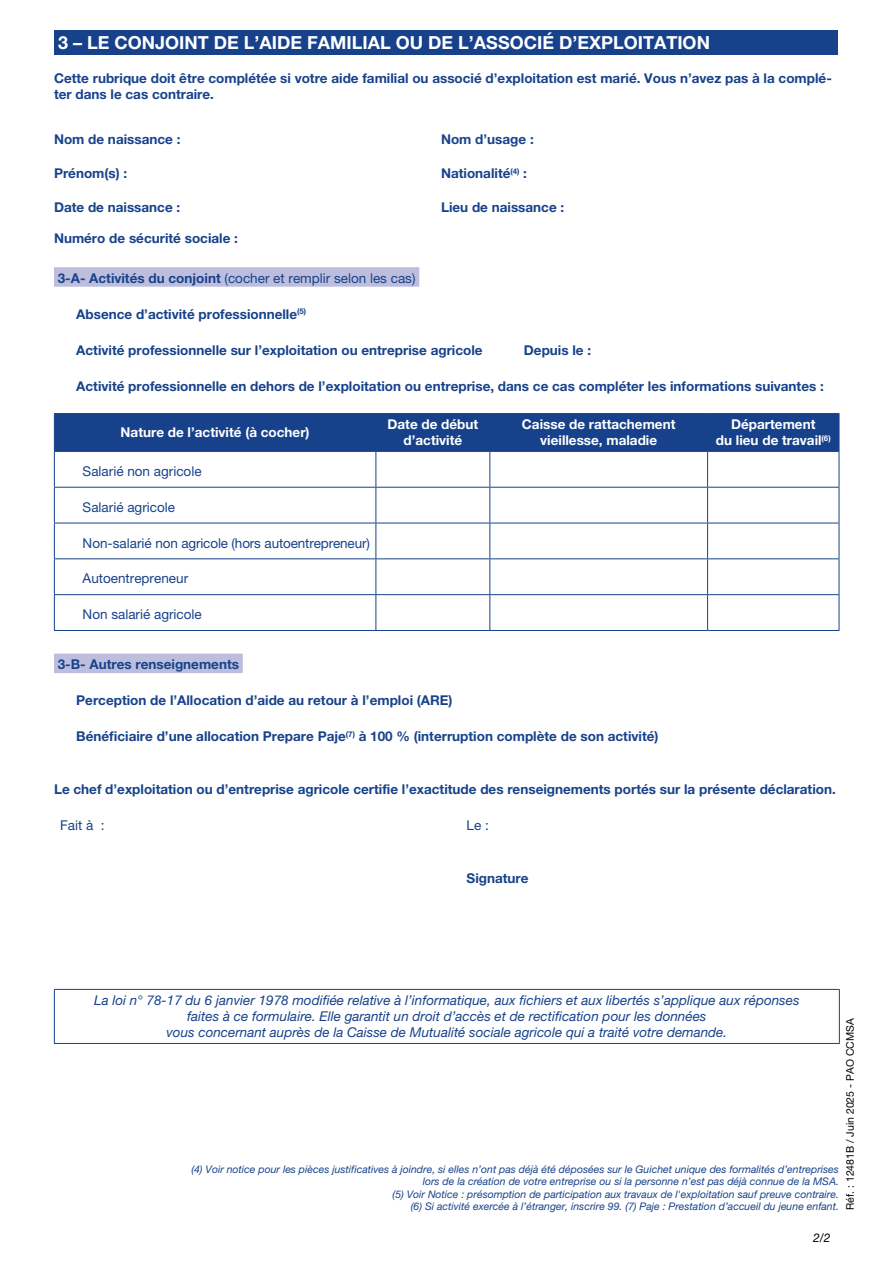
<style>
.page{position:relative;width:893px;height:1263px;background:#fff}
.page>*{position:absolute;margin:0;border:0;box-sizing:border-box;transform-origin:0 0}
.t1{font:700 18px "Helvetica Neue LT Pro";color:#fff}
.t2{font:700 13.5px/16.2px "Helvetica Neue LT Pro";color:#17428b}
.t3{font:italic 13.5px/16.2px "Helvetica Neue LT Pro";color:#17428b;text-align:center}
.t4{font:13.5px "Helvetica Neue LT Pro";color:#17428b}
.t5{font:700 13.5px/16.2px "Helvetica Neue LT Pro";color:#fff;text-align:center}
.t6{font:italic 12px "Helvetica Neue LT Pro";color:#000}
.t7{font:italic 10.5px/12.6px "Helvetica Neue LT Pro";color:#17428b;text-align:right}
.t8{font:10.5px "Helvetica Neue LT Pro";color:#000}
.s1{font-weight:700}
</style>
<div class="page">
<div style="left:54px;top:267px;width:365px;height:20px;background:#bdbedd"></div>
<div style="left:54px;top:654px;width:189px;height:19px;background:#bdbedd"></div>
<div style="left:54px;top:30px;width:783px;height:25px;background:#17428b"></div>
<div style="left:55px;top:414px;width:784px;height:37px;background:#17428b"></div>
<hr style="left:54px;top:414px;width:1px;height:37px;background:#17428b">
<hr style="left:54px;top:413px;width:322px;height:1px;background:#17428b">
<hr style="left:376px;top:413px;width:114px;height:1px;background:#17428b">
<hr style="left:490px;top:413px;width:218px;height:1px;background:#17428b">
<hr style="left:708px;top:413px;width:131px;height:1px;background:#17428b">
<hr style="left:375px;top:414px;width:1px;height:37px;background:#17428b">
<hr style="left:489px;top:414px;width:1px;height:37px;background:#17428b">
<hr style="left:707px;top:414px;width:1px;height:37px;background:#17428b">
<hr style="left:839px;top:414px;width:1px;height:37px;background:#17428b">
<hr style="left:54px;top:452px;width:1px;height:35px;background:#17428b">
<hr style="left:54px;top:488px;width:1px;height:35px;background:#17428b">
<hr style="left:54px;top:523px;width:1px;height:35px;background:#17428b">
<hr style="left:54px;top:559px;width:1px;height:35px;background:#17428b">
<hr style="left:54px;top:595px;width:1px;height:35px;background:#17428b">
<hr style="left:54px;top:451px;width:322px;height:1px;background:#17428b">
<hr style="left:376px;top:451px;width:114px;height:1px;background:#17428b">
<hr style="left:490px;top:451px;width:218px;height:1px;background:#17428b">
<hr style="left:708px;top:451px;width:131px;height:1px;background:#17428b">
<hr style="left:375px;top:452px;width:1px;height:35px;background:#17428b">
<hr style="left:489px;top:452px;width:1px;height:35px;background:#17428b">
<hr style="left:707px;top:452px;width:1px;height:35px;background:#17428b">
<hr style="left:839px;top:452px;width:1px;height:35px;background:#17428b">
<hr style="left:375px;top:488px;width:1px;height:35px;background:#17428b">
<hr style="left:489px;top:488px;width:1px;height:35px;background:#17428b">
<hr style="left:707px;top:488px;width:1px;height:35px;background:#17428b">
<hr style="left:839px;top:488px;width:1px;height:35px;background:#17428b">
<hr style="left:375px;top:523px;width:1px;height:35px;background:#17428b">
<hr style="left:489px;top:523px;width:1px;height:35px;background:#17428b">
<hr style="left:707px;top:523px;width:1px;height:35px;background:#17428b">
<hr style="left:839px;top:523px;width:1px;height:35px;background:#17428b">
<hr style="left:375px;top:559px;width:1px;height:35px;background:#17428b">
<hr style="left:489px;top:559px;width:1px;height:35px;background:#17428b">
<hr style="left:707px;top:559px;width:1px;height:35px;background:#17428b">
<hr style="left:839px;top:559px;width:1px;height:35px;background:#17428b">
<hr style="left:375px;top:595px;width:1px;height:35px;background:#17428b">
<hr style="left:489px;top:595px;width:1px;height:35px;background:#17428b">
<hr style="left:707px;top:595px;width:1px;height:35px;background:#17428b">
<hr style="left:839px;top:595px;width:1px;height:35px;background:#17428b">
<hr style="left:54px;top:487px;width:322px;height:1px;background:#17428b">
<hr style="left:376px;top:487px;width:114px;height:1px;background:#17428b">
<hr style="left:490px;top:487px;width:218px;height:1px;background:#17428b">
<hr style="left:708px;top:487px;width:131px;height:1px;background:#17428b">
<hr style="left:54px;top:523px;width:322px;height:1px;background:#17428b">
<hr style="left:376px;top:523px;width:114px;height:1px;background:#17428b">
<hr style="left:490px;top:523px;width:218px;height:1px;background:#17428b">
<hr style="left:708px;top:523px;width:131px;height:1px;background:#17428b">
<hr style="left:54px;top:558px;width:322px;height:1px;background:#17428b">
<hr style="left:376px;top:558px;width:114px;height:1px;background:#17428b">
<hr style="left:490px;top:558px;width:218px;height:1px;background:#17428b">
<hr style="left:708px;top:558px;width:131px;height:1px;background:#17428b">
<hr style="left:54px;top:594px;width:322px;height:1px;background:#17428b">
<hr style="left:376px;top:594px;width:114px;height:1px;background:#17428b">
<hr style="left:490px;top:594px;width:218px;height:1px;background:#17428b">
<hr style="left:708px;top:594px;width:131px;height:1px;background:#17428b">
<hr style="left:54px;top:630px;width:322px;height:1px;background:#17428b">
<hr style="left:376px;top:630px;width:114px;height:1px;background:#17428b">
<hr style="left:490px;top:630px;width:218px;height:1px;background:#17428b">
<hr style="left:708px;top:630px;width:131px;height:1px;background:#17428b">
<hr style="left:54px;top:990px;width:1px;height:53px;background:#17428b">
<hr style="left:54px;top:989px;width:786px;height:1px;background:#17428b">
<hr style="left:839px;top:990px;width:1px;height:53px;background:#17428b">
<hr style="left:54px;top:1043px;width:786px;height:1px;background:#17428b">
<p class="t1" style="left:58px;top:31px;width:653px">3 – LE CONJOINT DE L’AIDE FAMILIAL OU DE L’ASSOCIÉ D’EXPLOITATION</p>
<p class="t2" style="left:54px;top:70px;width:779px">Cette rubrique doit être complétée si votre aide familial ou associé d’exploitation est marié. Vous n’avez pas à la complé&shy;ter dans le cas contraire.</p>
<p class="t2" style="left:54px;top:131px;width:128px">Nom de naissance :</p>
<p class="t2" style="left:441px;top:131px;width:94px">Nom d’usage :</p>
<p class="t2" style="left:54px;top:165px;width:75px">Prénom(s) :</p>
<p class="t2" style="left:441px;top:165px;width:87px">Nationalité<sup>(4)</sup> :</p>
<p class="t2" style="left:54px;top:199px;width:128px">Date de naissance :</p>
<p class="t2" style="left:441px;top:199px;width:125px">Lieu de naissance :</p>
<p class="t2" style="left:54px;top:230px;width:185px">Numéro de sécurité sociale :</p>
<p class="t4" style="left:58px;top:270px;width:359px"><span class="s1">3-A- Activités du conjoint</span> (cocher et remplir selon les cas)</p>
<p class="t2" style="left:76px;top:306px;width:231px">Absence d’activité professionnelle<sup>(5)</sup></p>
<p class="t2" style="left:76px;top:342px;width:408px">Activité professionnelle sur l’exploitation ou entreprise agricole</p>
<p class="t2" style="left:524px;top:342px;width:69px">Depuis le :</p>
<p class="t2" style="left:76px;top:378px;width:749px">Activité professionnelle en dehors de l’exploitation ou entreprise, dans ce cas compléter les informations suivantes :</p>
<p class="t5" style="left:121px;top:424px;width:190px">Nature de l’activité (à cocher)</p>
<p class="t5" style="left:387px;top:416px;width:92px">Date de début d’activité</p>
<p class="t5" style="left:522px;top:416px;width:155px">Caisse de rattachement vieillesse, maladie</p>
<p class="t5" style="left:716px;top:416px;width:116px">Département<br>du lieu de travail<sup>(6)</sup></p>
<p class="t4" style="left:83px;top:463px;width:120px">Salarié non agricole</p>
<p class="t4" style="left:83px;top:499px;width:94px">Salarié agricole</p>
<p class="t4" style="left:83px;top:535px;width:289px">Non-salarié non agricole (hors autoentrepreneur)</p>
<p class="t4" style="left:83px;top:570px;width:107px">Autoentrepreneur</p>
<p class="t4" style="left:83px;top:606px;width:121px">Non salarié agricole</p>
<p class="t2" style="left:58px;top:656px;width:183px">3-B- Autres renseignements</p>
<p class="t2" style="left:76px;top:692px;width:378px">Perception de l’Allocation d’aide au retour à l’emploi (ARE)</p>
<p class="t2" style="left:76px;top:728px;width:584px">Bénéficiaire d’une allocation Prepare Paje<sup>(7)</sup> à 100 % (interruption complète de son activité)</p>
<p class="t2" style="left:54px;top:780px;width:783px">Le chef d’exploitation ou d’entreprise agricole certifie l’exactitude des renseignements portés sur la présente déclaration.</p>
<p class="t4" style="left:60px;top:817px;width:46px">Fait à :</p>
<p class="t4" style="left:467px;top:817px;width:24px">Le :</p>
<p class="t2" style="left:467px;top:869px;width:64px">Signature</p>
<p class="t3" style="left:94px;top:992px;width:707px">La loi n° 78-17 du 6 janvier 1978 modifiée relative à l’informatique, aux fichiers et aux libertés s’applique aux réponses faites à ce formulaire. Elle garantit un droit d’accès et de rectification pour les données<br>vous concernant auprès de la Caisse de Mutualité sociale agricole qui a traité votre demande.</p>
<p class="t8" style="left:844px;top:1210px;width:193px;rotate:-90deg">Réf. : 12481B / Juin 2025 - PAO CCMSA</p>
<p class="t7" style="left:191px;top:1162px;width:649px">(4) Voir notice pour les pièces justificatives à joindre, si elles n’ont pas déjà été déposées sur le Guichet unique des formalités d’entreprises lors de la création de votre entreprise ou si la personne n’est pas déjà connue de la MSA.</p>
<p class="t7" style="left:393px;top:1188px;width:448px">(5) Voir Notice : présomption de participation aux travaux de l'exploitation sauf preuve contraire.</p>
<p class="t7" style="left:411px;top:1200px;width:430px">(6) Si activité exercée à l’étranger, inscrire 99. (7) Paje : Prestation d’accueil du jeune enfant.</p>
<p class="t6" style="left:813px;top:1230px;width:19px">2/2</p>
</div>
